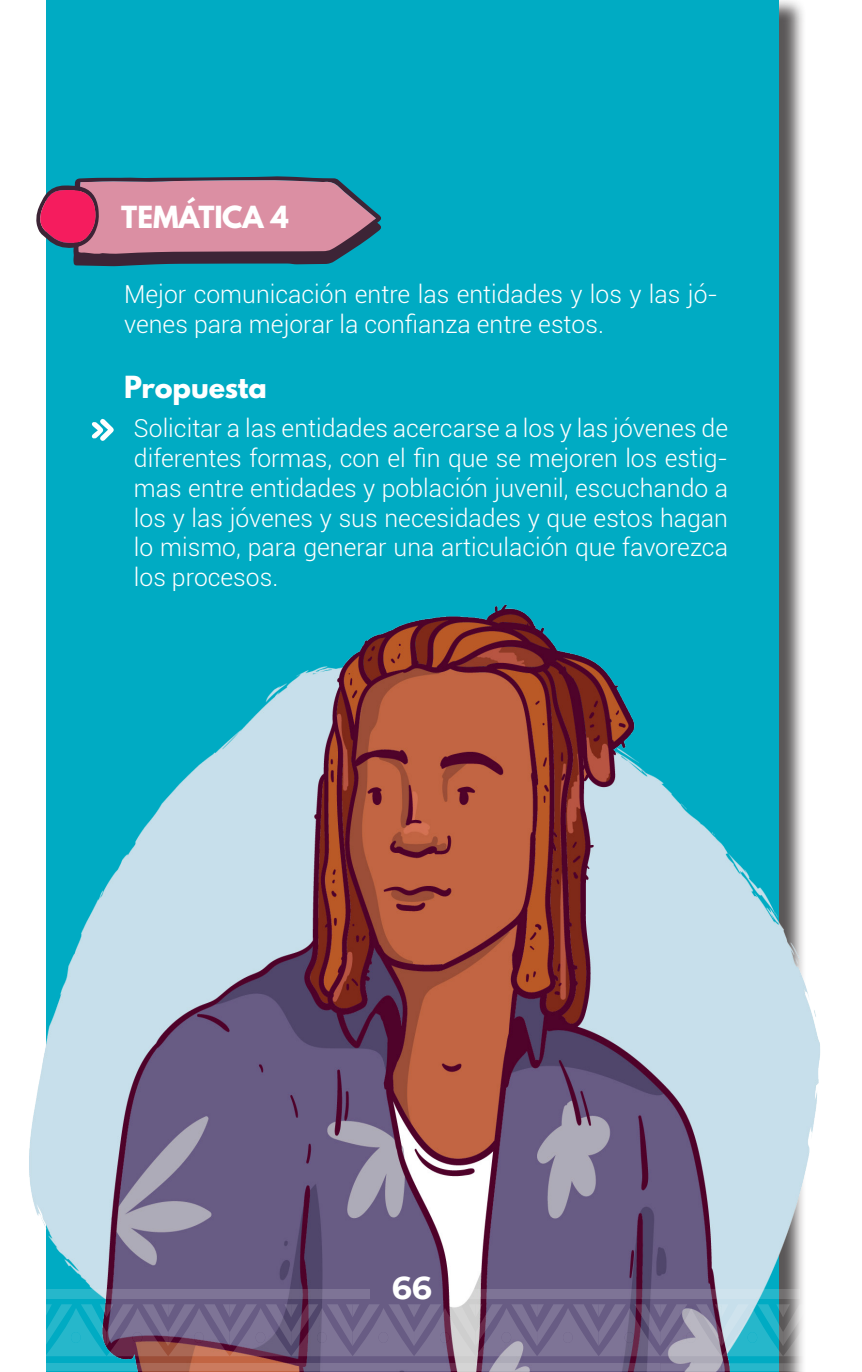
<style>
.page{position:relative;width:862px;height:1372px;background:#fff}
.page>*{position:absolute;margin:0;border:0;box-sizing:border-box;transform-origin:0 0}
.t1{font:700 31.5px "Montserrat";color:#fff}
.t2{font:700 27px "League Spartan";color:#fff}
.t3{font:300 24.75px/29.7px "Roboto";color:#fff}
.s1{color:#634e96}
</style>
<div class="page">
<div style="left:46px;top:0;width:732px;height:1371px;background:#00abc3"></div>
<img style="left:29px;top:542px;width:791px;height:829px">
<svg style="left:91px;top:418px;width:23px;height:23px"></svg>
<div style="left:229px;top:1362px;width:62px;height:8px;background:#cb7b5f"></div>
<svg style="left:291px;top:1362px;width:61px;height:8px"></svg>
<div style="left:352px;top:1362px;width:62px;height:8px;background:#7e7496"></div>
<svg style="left:168px;top:1362px;width:61px;height:8px"></svg>
<svg style="left:107px;top:1362px;width:61px;height:8px"></svg>
<div style="left:45px;top:1362px;width:61px;height:8px;background:#26b7cb"></div>
<div style="left:0;top:1362px;width:45px;height:8px;background:#fff"></div>
<svg style="left:29px;top:1288px;width:340px;height:9px;background:#74819f"></svg>
<svg style="left:659px;top:1362px;width:161px;height:8px"></svg>
<svg style="left:598px;top:1362px;width:61px;height:8px"></svg>
<div style="left:536px;top:1362px;width:62px;height:8px;background:#7e7496"></div>
<svg style="left:475px;top:1362px;width:61px;height:8px"></svg>
<svg style="left:29px;top:1304px;width:791px;height:52px;background:#787e99"></svg>
<svg style="left:414px;top:1362px;width:61px;height:8px"></svg>
<svg style="left:458px;top:1288px;width:341px;height:9px;background:#8989a3"></svg>
<svg style="left:36px;top:176px;width:345px;height:90px;background:#a5778e"></svg>
<p class="t2" style="left:121px;top:196px;width:169px">TEMÁTICA 4</p>
<p class="t3" style="left:124px;top:278px;width:595px">Mejor comunicación entre las entidades y los y las jó&shy;venes para mejorar la confianza entre estos.</p>
<p class="t2" style="left:124px;top:365px;width:144px">Propuesta</p>
<p class="t3" style="left:134px;top:413px;width:595px;text-align:justify">Solicitar a las entidades acercarse a los y las jóvenes de diferentes formas, con el fin que se mejoren los estig&shy;mas entre entidades y población juvenil, escuchando a los y las jóvenes y sus necesidades y que estos hagan lo mismo, para generar una articulación que favorezca los procesos.</p>
<p class="t1" style="left:391px;top:1264px;width:61px">66<span class="s1">6</span></p>
</div>
